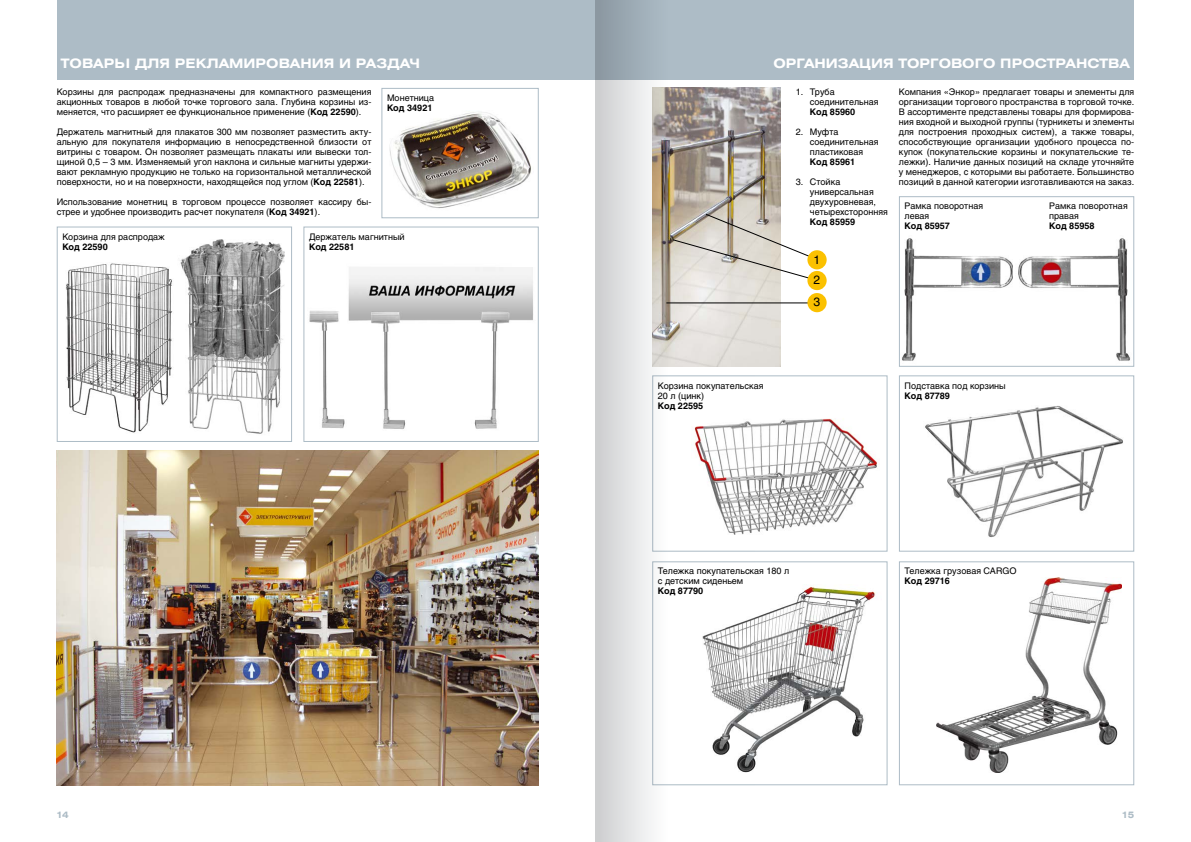
<style>
.page{position:relative;width:1191px;height:842px;background:#fff}
.page>*{position:absolute;margin:0;border:0;box-sizing:border-box;transform-origin:0 0}
.t1{font:700 13px "Helios Ext C";color:#fff}
.t2{font:12px "Helios C";color:#000}
.t3{font:9px/10px "Helios C";color:#000}
.t4{font:700 9px "Helios C";color:#000}
.t5{font:700 9px "Helios Ext C";color:#adbcc6}
.s1{font-weight:700}
</style>
<div class="page">
<div style="left:57px;top:0;width:538px;height:79px;background:#adbcc6"></div>
<div style="left:595px;top:0;width:539px;height:79px;background:#adbcc6"></div>
<img style="left:389px;top:112px;width:142px;height:97px">
<img style="left:754px;top:88px;width:27px;height:279px">
<img style="left:754px;top:587px;width:122px;height:181px">
<img style="left:937px;top:577px;width:184px;height:196px">
<img style="left:348px;top:267px;width:185px;height:162px">
<img style="left:309px;top:310px;width:36px;height:119px">
<img style="left:180px;top:239px;width:105px;height:195px">
<img style="left:66px;top:263px;width:107px;height:170px">
<img style="left:754px;top:418px;width:123px;height:114px">
<img style="left:925px;top:406px;width:198px;height:132px">
<img style="left:901px;top:238px;width:112px;height:123px">
<img style="left:1018px;top:238px;width:113px;height:123px">
<hr style="left:666px;top:303px;width:151px;height:1px;background:#000">
<svg style="left:754px;top:214px;width:65px;height:67px"></svg>
<div style="left:807px;top:293px;width:19px;height:19px;background:#fbc100;border-radius:50%"></div>
<div style="left:807px;top:271px;width:19px;height:19px;background:#fbc100;border-radius:50%"></div>
<div style="left:807px;top:250px;width:19px;height:19px;background:#fbc100;border-radius:50%"></div>
<div style="left:899px;top:561px;width:235px;height:224px;border:1px solid #adbcc6"></div>
<div style="left:652px;top:375px;width:235px;height:177px;border:1px solid #adbcc6"></div>
<div style="left:899px;top:375px;width:235px;height:177px;border:1px solid #adbcc6"></div>
<div style="left:57px;top:226px;width:235px;height:216px;border:1px solid #adbcc6"></div>
<div style="left:303px;top:226px;width:236px;height:216px;border:1px solid #adbcc6"></div>
<div style="left:381px;top:88px;width:158px;height:130px;border:1px solid #adbcc6"></div>
<div style="left:899px;top:196px;width:235px;height:171px;border:1px solid #adbcc6"></div>
<img style="left:57px;top:451px;width:482px;height:334px">
<svg style="left:595px;top:0;width:159px;height:842px"></svg>
<h1 class="t1" style="left:61px;top:56px;width:361px">Товары для рекламирования и раздач</h1>
<h1 class="t1" style="left:773px;top:56px;width:358px">Организация торгового п ространства</h1>
<p class="t3" style="left:387px;top:92px;width:49px">Монетница</p>
<p class="t4" style="left:387px;top:102px;width:47px">Код 34921</p>
<p class="t3" style="left:899px;top:87px;width:237px;text-align:justify">Компания «Энкор» предлагает товары и элементы для организации торгового пространства в торговой точке.<br>В ассортименте представлены товары для формирова&shy;ния входной и выходной группы (турникеты и элементы для построения проходных систем), а также товары, способствующие организации удобного процесса по&shy;купок (покупательские корзины и покупательские те&shy;лежки). Наличие данных позиций на складе уточняйте у менеджеров, с которыми вы работаете. Большинство позиций в данной категории изготавливаются на заказ.</p>
<p class="t3" style="left:810px;top:87px;width:70px;text-indent:-14px">1. Труба соединительная</p>
<p class="t4" style="left:810px;top:106px;width:47px">Код 85960</p>
<p class="t3" style="left:810px;top:127px;width:70px;text-indent:-14px">2. Муфта соединительная пластиковая</p>
<p class="t4" style="left:810px;top:156px;width:47px">Код 85961</p>
<p class="t3" style="left:810px;top:177px;width:79px;text-indent:-14px">3. Стойка универсальная двухуровневая, четырехсторонняя</p>
<p class="t4" style="left:810px;top:216px;width:47px">Код 85959</p>
<p class="t3" style="left:57px;top:87px;width:316px;text-align:justify">Корзины для распродаж предназначены для компактного размещения акционных товаров в любой точке торгового зала. Глубина корзины из&shy;меняется, что расширяет ее функциональное применение (<span class="s1">Код 22590</span>).</p>
<p class="t3" style="left:57px;top:127px;width:316px;text-align:justify">Держатель магнитный для плакатов 300 мм позволяет разместить акту&shy;альную для покупателя информацию в непосредственной близости от витрины с товаром. Он позволяет размещать плакаты или вывески тол&shy;щиной 0,5 – 3 мм. Изменяемый угол наклона и сильные магниты удержи&shy;вают рекламную продукцию не только на горизонтальной металлической поверхности, но и на поверхности, находящейся под углом (<span class="s1">Код 22581</span>).</p>
<p class="t3" style="left:57px;top:197px;width:316px">Использование монетниц в торговом процессе позволяет кассиру бы&shy;стрее и удобнее производить расчет покупателя (<span class="s1">Код 34921</span>).</p>
<p class="t3" style="left:62px;top:232px;width:104px">Корзина для распродаж</p>
<p class="t4" style="left:62px;top:241px;width:47px">Код 22590</p>
<p class="t3" style="left:904px;top:201px;width:80px">Рамка поворотная левая</p>
<p class="t4" style="left:904px;top:221px;width:47px">Код 85957</p>
<p class="t3" style="left:1049px;top:201px;width:80px">Рамка поворотная правая</p>
<p class="t4" style="left:1049px;top:221px;width:47px">Код 85958</p>
<p class="t3" style="left:309px;top:232px;width:97px">Держатель магнитный</p>
<p class="t4" style="left:309px;top:241px;width:47px">Код 22581</p>
<h2 class="t2" style="left:813px;top:252px;width:8px">1</h2>
<h2 class="t2" style="left:813px;top:273px;width:8px">2</h2>
<p class="t3" style="left:658px;top:380px;width:107px">Корзина покупательская<br>20 л (цинк)</p>
<p class="t4" style="left:658px;top:400px;width:47px">Код 22595</p>
<h2 class="t2" style="left:813px;top:295px;width:8px">3</h2>
<p class="t3" style="left:658px;top:566px;width:133px">Тележка покупательская 180 л с детским сиденьем</p>
<p class="t4" style="left:658px;top:586px;width:47px">Код 87790</p>
<p class="t3" style="left:904px;top:380px;width:103px">Подставка под корзины</p>
<p class="t4" style="left:904px;top:390px;width:47px">Код 87789</p>
<p class="t3" style="left:904px;top:566px;width:114px">Тележка грузовая CARGO</p>
<p class="t4" style="left:904px;top:576px;width:47px">Код 29716</p>
<p class="t5" style="left:57px;top:809px;width:14px">14</p>
<p class="t5" style="left:1122px;top:809px;width:14px">15</p>
</div>
